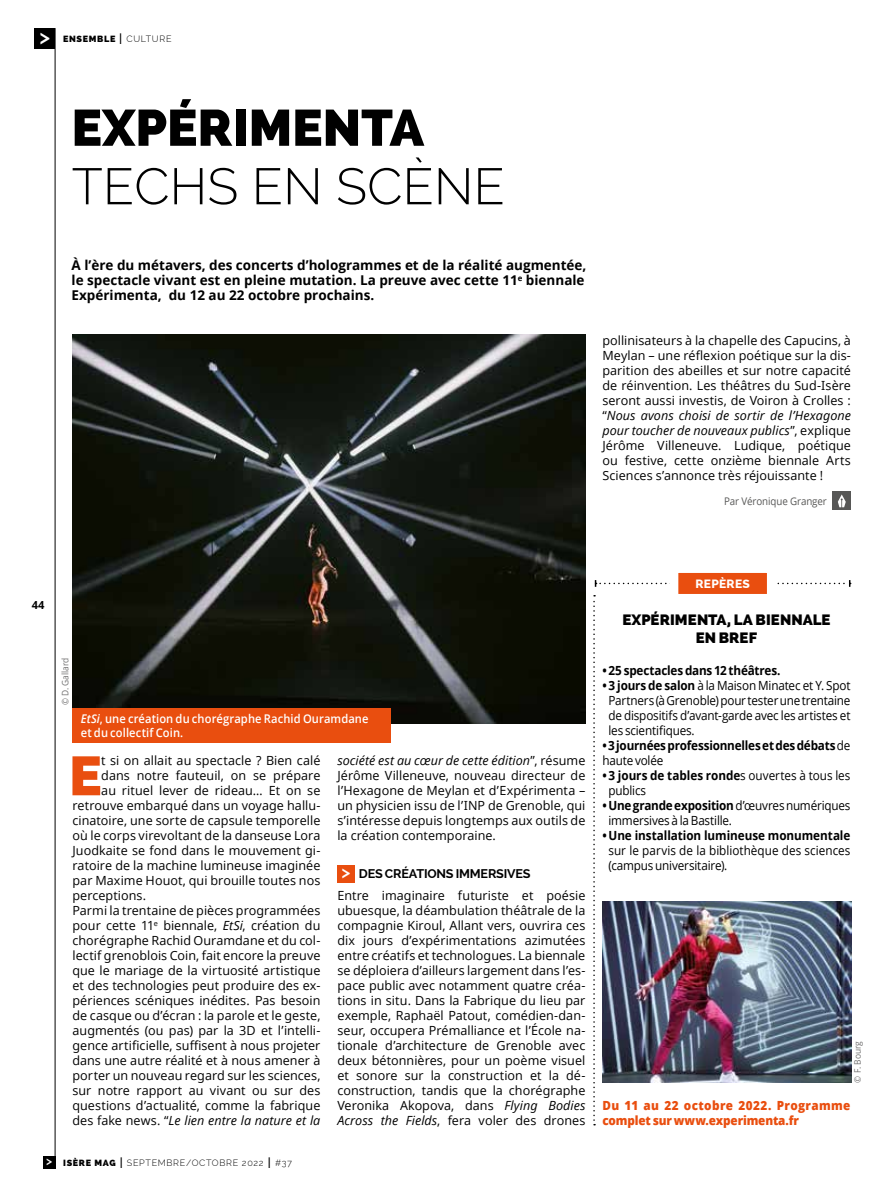
<style>
.page{position:relative;width:893px;height:1191px;background:#fff}
.page>*{position:absolute;margin:0;border:0;box-sizing:border-box;transform-origin:0 0}
.t1{font:800 54.9px "Raleway";color:#e94e0f}
.t2{font:300 51px "Raleway";color:#000}
.t3{font:800 51px "Raleway";color:#000}
.t4{font:600 21px "Raleway";color:#fff}
.t5{font:800 15px/18px "Raleway";letter-spacing:.01em;color:#000;text-align:center}
.t6{font:700 13.5px/15px "Open Sans";color:#000}
.t7{font:12.6px/15px "Open Sans";letter-spacing:.005em;color:#000;text-align:justify}
.t8{font:12.6px/15px "Open Sans";letter-spacing:.005em;color:#000;text-align:justify;scale:.93 1}
.t9{font:700 12.6px/15px "Open Sans";letter-spacing:-.01em;color:#000;scale:.93 1}
.t10{font:12.6px/15px "Open Sans";letter-spacing:-.015em;color:#000;scale:.93 1}
.t11{font:800 12.6px/15px "Open Sans";letter-spacing:.015em;color:#e94e0f;scale:.93 1}
.t12{font:italic 12.6px "Open Sans";color:#000}
.t13{font:700 12.6px "Raleway";letter-spacing:-.015em;color:#000}
.t14{font:600 12px/13.5px "Open Sans";letter-spacing:.01em;color:#fff;scale:.93 1}
.t15{font:800 12px "Raleway";letter-spacing:.025em;color:#fff}
.t16{font:600 12px "Raleway";color:#fff}
.t17{font:700 11.1px "Open Sans";color:#000}
.t18{font:10.5px "Open Sans";letter-spacing:-.01em;color:#575756;scale:.93 1}
.t19{font:300 9px "Raleway";letter-spacing:.075em;color:#000}
.t20{font:9px "Open Sans";color:#706f6f;scale:.93 1}
.t21{font:800 9px "Raleway";letter-spacing:.075em;color:#000}
.s1{font-weight:400;font-size:15px}
.s2{font-weight:300}
.s3{font-style:italic}
.s4{font-style:normal}
.s5{font-weight:600;font-size:17.55px;color:#fff}
.s6{font-weight:800}
.s7{font-weight:700}
.s8{font-weight:400}
</style>
<div class="page">
<hr style="left:55px;top:28px;width:1px;height:1134px;background:#000">
<div style="left:34px;top:28px;width:21px;height:21px;background:#000"></div>
<div style="left:43px;top:1155px;width:12px;height:13px;background:#000"></div>
<div style="left:337px;top:865px;width:18px;height:17px;background:#e94e0f"></div>
<svg style="left:595px;top:580px;width:256px;height:7px"></svg>
<div style="left:674px;top:568px;width:97px;height:30px;background:#e94e0f"></div>
<div style="left:669px;top:564px;width:107px;height:39px;border:9px solid #fff"></div>
<img style="left:72px;top:334px;width:513px;height:389px">
<img style="left:602px;top:902px;width:249px;height:180px">
<div style="left:72px;top:708px;width:319px;height:34px;background:#e94e0f"></div>
<svg style="left:593px;top:595px;width:2px;height:530px"></svg>
<div style="left:833px;top:492px;width:18px;height:18px;background:#575756"></div>
<svg style="left:838px;top:494px;width:8px;height:13px"></svg>
<h3 class="t4" style="left:39px;top:24px;width:12px">&gt;</h3>
<p class="t21" style="left:63px;top:34px;width:110px">ENSEMBLE <span class="s1">I</span> <span class="s2">CULTURE</span></p>
<h2 class="t3" style="left:72px;top:98px;width:354px">EXPÉRIMENTA</h2>
<h2 class="t2" style="left:72px;top:156px;width:435px">TECHS EN SCÈNE</h2>
<p class="t6" style="left:72px;top:257px;width:516px">À l’ère du métavers, des concerts d’hologrammes et de la réalité augmentée, le spectacle vivant est en pleine mutation. La preuve avec cette 11<sup>e</sup> biennale<br>Expérimenta, du 12 au 22 octobre prochains.</p>
<p class="t7" style="left:602px;top:333px;width:250px">pollinisateurs à la chapelle des Capucins, à Meylan – une réflexion poétique sur la dis&shy;parition des abeilles et sur notre capacité de réinvention. Les théâtres du Sud-Isère seront aussi investis, de Voiron à Crolles : “<span class="s3">Nous avons choisi de sortir de l’Hexagone pour toucher de nouveaux publics</span>”, explique Jérôme Villeneuve. Ludique, poétique ou festive, cette onzième biennale Arts Sciences s’annonce très réjouissante !</p>
<p class="t18" style="left:724px;top:494px;width:112px">Par Véronique Granger</p>
<p class="t17" style="left:32px;top:597px;width:14px">44</p>
<p class="t20" style="left:59px;top:705px;width:53px;rotate:-90deg">© D. Gallard</p>
<p class="t14" style="left:81px;top:712px;width:311px"><span class="s3">EtSi</span>, une création du chorégraphe Rachid Ouramdane et du collectif Coin.</p>
<h1 class="t1" style="left:69px;top:744px;width:34px">E</h1>
<p class="t7" style="left:101px;top:753px;width:221px">t si on allait au spectacle ? Bien calé</p>
<p class="t7" style="left:101px;top:768px;width:221px">dans notre fauteuil, on se prépare</p>
<p class="t7" style="left:101px;top:783px;width:221px">au rituel lever de rideau… Et on se</p>
<p class="t7" style="left:72px;top:798px;width:249px">retrouve embarqué dans un voyage hallu-</p>
<p class="t7" style="left:72px;top:813px;width:249px">cinatoire, une sorte de capsule temporelle</p>
<p class="t7" style="left:72px;top:828px;width:249px">où le corps virevoltant de la danseuse Lora</p>
<p class="t7" style="left:72px;top:843px;width:249px">Juodkaite se fond dans le mouvement gi-</p>
<p class="t7" style="left:72px;top:858px;width:249px">ratoire de la machine lumineuse imaginée</p>
<p class="t7" style="left:72px;top:873px;width:249px">par Maxime Houot, qui brouille toutes nos</p>
<p class="t7" style="left:72px;top:888px;width:75px">perceptions.</p>
<p class="t7" style="left:72px;top:903px;width:249px">Parmi la trentaine de pièces programmées</p>
<p class="t7" style="left:72px;top:918px;width:249px">pour cette 11<sup>e</sup> biennale, <span class="s3">EtSi</span>, création du</p>
<p class="t7" style="left:72px;top:933px;width:249px">chorégraphe Rachid Ouramdane et du col-</p>
<p class="t7" style="left:72px;top:948px;width:249px">lectif grenoblois Coin, fait encore la preuve</p>
<p class="t7" style="left:72px;top:963px;width:249px">que le mariage de la virtuosité artistique</p>
<p class="t7" style="left:72px;top:978px;width:249px">et des technologies peut produire des ex-</p>
<p class="t7" style="left:72px;top:993px;width:249px">périences scéniques inédites. Pas besoin</p>
<p class="t7" style="left:72px;top:1008px;width:249px">de casque ou d’écran : la parole et le geste,</p>
<p class="t7" style="left:72px;top:1023px;width:249px">augmentés (ou pas) par la 3D et l’intelli-</p>
<p class="t7" style="left:72px;top:1038px;width:249px">gence artificielle, suffisent à nous projeter</p>
<p class="t7" style="left:72px;top:1053px;width:249px">dans une autre réalité et à nous amener à</p>
<p class="t7" style="left:72px;top:1068px;width:249px">porter un nouveau regard sur les sciences,</p>
<p class="t7" style="left:72px;top:1083px;width:249px">sur notre rapport au vivant ou sur des</p>
<p class="t7" style="left:72px;top:1098px;width:249px">questions d’actualité, comme la fabrique</p>
<p class="t12" style="left:72px;top:1112px;width:249px"><span class="s4">des fake news. “</span>Le lien entre la nature et la</p>
<p class="t7" style="left:337px;top:753px;width:249px"><span class="s3">société est au cœur de cette édition</span>”, résume Jérôme Villeneuve, nouveau directeur de l’Hexagone de Meylan et d’Expérimenta – un physicien issu de l’INP de Grenoble, qui s’intéresse depuis longtemps aux outils de la création contemporaine.</p>
<p class="t13" style="left:342px;top:866px;width:190px"><span class="s5">&gt;</span> DES CRÉATIONS IMMERSIVES</p>
<p class="t7" style="left:337px;top:888px;width:249px">Entre imaginaire futuriste et poésie ubuesque, la déambulation théâtrale de la compagnie Kiroul, Allant vers, ouvrira ces dix jours d’expérimentations azimutées entre créatifs et technologues. La biennale se déploiera d’ailleurs largement dans l’es&shy;pace public avec notamment quatre créa&shy;tions in situ. Dans la Fabrique du lieu par exemple, Raphaël Patout, comédien-dan&shy;seur, occupera Prémalliance et l’École na&shy;tionale d’architecture de Grenoble avec deux bétonnières, pour un poème visuel et sonore sur la construction et la dé&shy;construction, tandis que la chorégraphe Veronika Akopova, dans <span class="s3">Flying Bodies Across the Fields</span>, fera voler des drones</p>
<p class="t16" style="left:46px;top:1153px;width:8px">&gt;</p>
<p class="t19" style="left:63px;top:1157px;width:231px"><span class="s6">ISÈRE MAG</span> <span class="s1">I</span> SEPTEMBRE/OCTOBRE 2022 <span class="s1">I</span> #37</p>
<p class="t15" style="left:695px;top:576px;width:56px">REPÈRES</p>
<p class="t5" style="left:622px;top:611px;width:210px">EXPÉRIMENTA, LA BIENNALE<br>EN BREF</p>
<p class="t9" style="left:602px;top:663px;width:193px">• 25 spectacles dans 12 théâtres.</p>
<p class="t8" style="left:608px;top:678px;width:262px;text-indent:-6px"><span class="s7">• 3 jours de salon</span> à la Maison Minatec et Y. Spot Partners (à Grenoble) pour tester une trentaine de dispositifs d’avant-garde avec les artistes et les scientifiques.</p>
<p class="t9" style="left:602px;top:738px;width:268px">• 3 journées professionnelles et des débats <span class="s8">de haute volée</span></p>
<p class="t10" style="left:608px;top:768px;width:262px;text-indent:-6px"><span class="s7">• 3 jours de tables ronde</span>s ouvertes à tous les publics</p>
<p class="t10" style="left:608px;top:798px;width:262px;text-indent:-6px"><span class="s7">• Une grande exposition</span> d’œuvres numériques immersives à la Bastille.</p>
<p class="t9" style="left:602px;top:828px;width:268px">• Une installation lumineuse monumentale</p>
<p class="t8" style="left:608px;top:843px;width:262px">sur le parvis de la bibliothèque des sciences (campus universitaire).</p>
<p class="t20" style="left:851px;top:1082px;width:46px;rotate:-90deg">© F. Bourg</p>
<p class="t11" style="left:602px;top:1097px;width:268px">Du 11 au 22 octobre 2022. Programme complet sur www.experimenta.fr</p>
</div>
